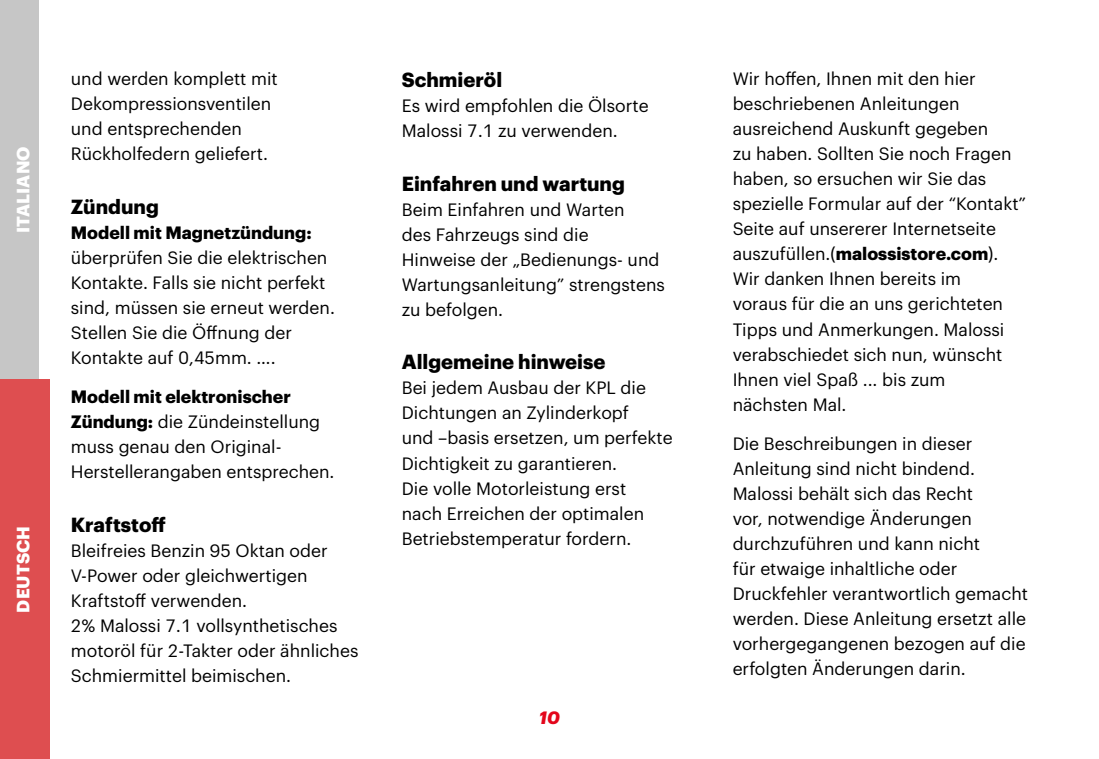
<style>
.page{position:relative;width:1099px;height:759px;background:#fff}
.page>*{position:absolute;margin:0;border:0;box-sizing:border-box;transform-origin:0 0}
.Titoletto_nel_testo{font:700 20px "Graphik";color:#000}
.Testo_Normale_7_pt{font:17.5px/25px "Graphik";color:#000}
.t1{font:700 17.5px "Graphik";letter-spacing:.005em;color:#fff}
.t2{font:italic 700 17.5px "Graphik";color:#e3061b}
.s1{font-weight:700}
</style>
<div class="page">
<div style="left:0;top:0;width:39px;height:379px;background:#c6c6c6"></div>
<div style="left:0;top:379px;width:50px;height:379px;background:#de4e50"></div>
<p class="t1" style="left:10px;top:233px;width:88px;rotate:-90deg">ITALIANO</p>
<p class="t1" style="left:10px;top:612px;width:88px;rotate:-90deg">DEUTSCH</p>
<p class="Testo_Normale_7_pt" style="left:71px;top:65px;width:208px">und werden komplett mit<br>Dekompressionsventilen und entsprechenden<br>Rückholfedern geliefert.</p>
<p class="Titoletto_nel_testo" style="left:71px;top:191px;width:89px">Zündung</p>
<p class="Testo_Normale_7_pt" style="left:71px;top:218px;width:265px"><span class="s1">Modell mit Magnetzündung: </span>überprüfen Sie die elektrischen<br>Kontakte. Falls sie nicht perfekt sind, müssen sie erneut werden.<br>Stellen Sie die Öffnung der<br>Kontakte auf 0,45mm. ….</p>
<p class="Testo_Normale_7_pt" style="left:71px;top:382px;width:265px"><span class="s1">Modell mit elektronischer<br>Zündung:</span> die Zündeinstellung muss genau den Original-<br>Herstellerangaben entsprechen.</p>
<p class="Titoletto_nel_testo" style="left:71px;top:508px;width:96px">Kraftstoff</p>
<p class="Testo_Normale_7_pt" style="left:71px;top:536px;width:289px">Bleifreies Benzin 95 Oktan oder<br>V-Power oder gleichwertigen<br>Kraftstoff verwenden.<br>2% Malossi 7.1 vollsynthetisches motoröl für 2-Takter oder ähnliches<br>Schmiermittel beimischen.</p>
<p class="Titoletto_nel_testo" style="left:402px;top:65px;width:102px">Schmieröl</p>
<p class="Testo_Normale_7_pt" style="left:402px;top:92px;width:248px">Es wird empfohlen die Ölsorte<br>Malossi 7.1 zu verwenden.</p>
<p class="Titoletto_nel_testo" style="left:402px;top:168px;width:225px">Einfahren und wartung</p>
<p class="Testo_Normale_7_pt" style="left:402px;top:195px;width:265px">Beim Einfahren und Warten<br>des Fahrzeugs sind die<br>Hinweise der „Bedienungs- und<br>Wartungsanleitung” strengstens zu befolgen.</p>
<p class="Titoletto_nel_testo" style="left:402px;top:346px;width:205px">Allgemeine hinweise</p>
<p class="Testo_Normale_7_pt" style="left:402px;top:374px;width:272px">Bei jedem Ausbau der KPL die<br>Dichtungen an Zylinderkopf<br>und –basis ersetzen, um perfekte<br>Dichtigkeit zu garantieren.<br>Die volle Motorleistung erst<br>nach Erreichen der optimalen<br>Betriebstemperatur fordern.</p>
<p class="t2" style="left:539px;top:703px;width:22px">10</p>
<p class="Testo_Normale_7_pt" style="left:732px;top:65px;width:295px">Wir hoffen, Ihnen mit den hier beschriebenen Anleitungen ausreichend Auskunft gegeben<br>zu haben. Sollten Sie noch Fragen haben, so ersuchen wir Sie das spezielle Formular auf der “Kontakt”<br>Seite auf unsererer Internetseite auszufüllen.(<span class="s1">malossistore.com</span>).<br>Wir danken Ihnen bereits im<br>voraus für die an uns gerichteten<br>Tipps und Anmerkungen. Malossi verabschiedet sich nun, wünscht<br>Ihnen viel Spaß ... bis zum<br>nächsten Mal.</p>
<p class="Testo_Normale_7_pt" style="left:732px;top:429px;width:297px">Die Beschreibungen in dieser<br>Anleitung sind nicht bindend.<br>Malossi behält sich das Recht<br>vor, notwendige Änderungen durchzuführen und kann nicht<br>für etwaige inhaltliche oder<br>Druckfehler verantwortlich gemacht werden. Diese Anleitung ersetzt alle vorhergegangenen bezogen auf die erfolgten Änderungen darin.</p>
</div>
